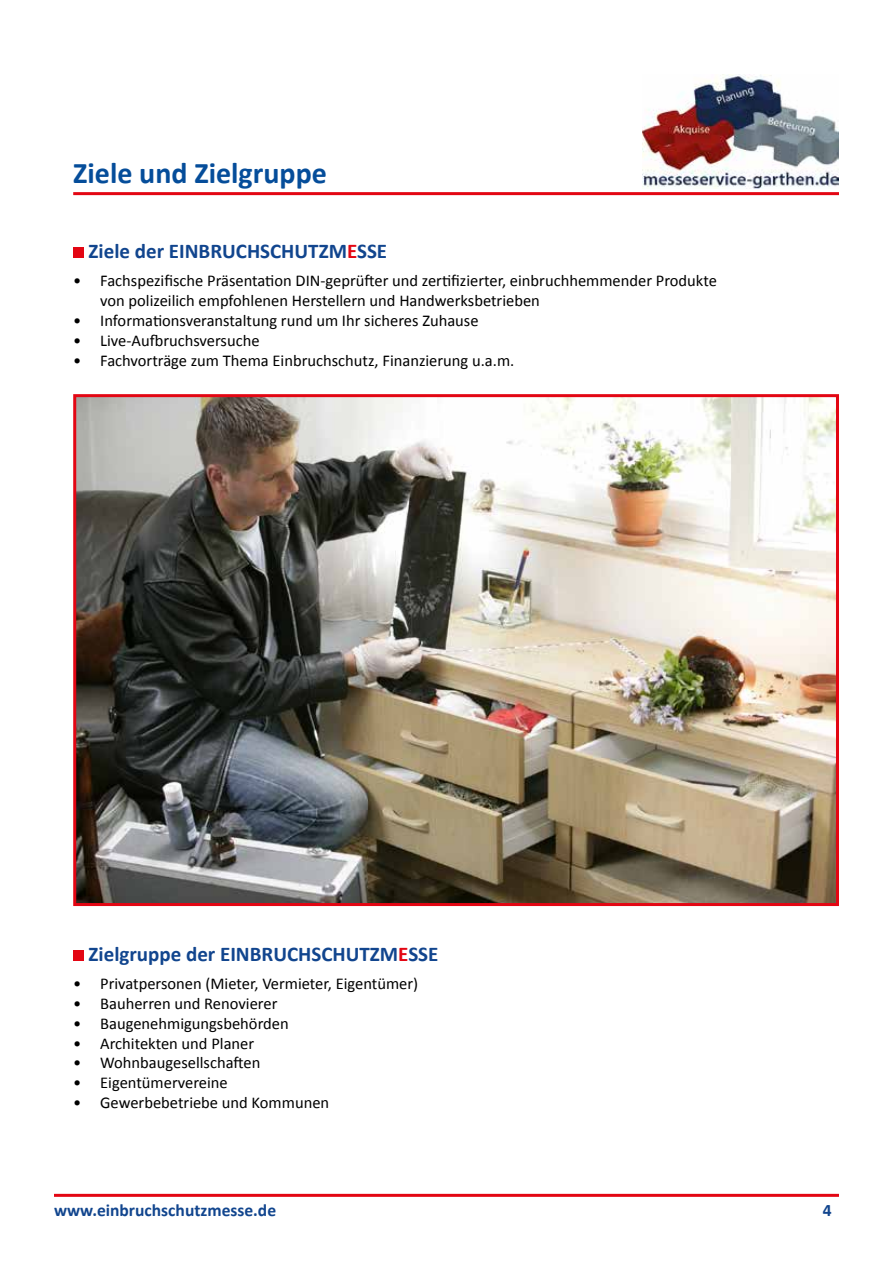
<style>
.page{position:relative;width:893px;height:1263px;background:#fff}
.page>*{position:absolute;margin:0;border:0;box-sizing:border-box;transform-origin:0 0}
.t1{font:700 30px "Calibri";color:#054d9a}
.t2{font:700 21px "Calibri";color:#11458e}
.t3{font:700 17.55px "Calibri";color:#11458e}
.t4{font:16.5px/19.8px "Calibri";color:#000}
.s1{color:#e30613}
</style>
<div class="page">
<img style="left:643px;top:74px;width:196px;height:114px">
<hr style="left:73px;top:192px;width:766px;height:3px;background:#e30613">
<hr style="left:54px;top:1194px;width:785px;height:3px;background:#e30613">
<div style="left:73px;top:247px;width:11px;height:11px;background:#e30613"></div>
<div style="left:73px;top:950px;width:11px;height:11px;background:#e30613"></div>
<img style="left:77px;top:398px;width:758px;height:504px">
<div style="left:73px;top:394px;width:766px;height:512px;border:3px solid #e30613"></div>
<h1 class="t1" style="left:73px;top:155px;width:255px">Ziele und Zielgruppe</h1>
<p class="t2" style="left:89px;top:238px;width:300px">Ziele der EINBRUCHSCHUTZM<span class="s1">E</span>SSE</p>
<p class="t4" style="left:100px;top:270px;width:618px;text-indent:-27px">• Fachspezifische Präsentation DIN-geprüfter und zertifizierter, einbruchhemmender Produkte von polizeilich empfohlenen Herstellern und Handwerksbetrieben</p>
<p class="t4" style="left:73px;top:310px;width:407px">• Informationsveranstaltung rund um Ihr sicheres Zuhause</p>
<p class="t4" style="left:73px;top:330px;width:188px">• Live-Aufbruchsversuche</p>
<p class="t4" style="left:73px;top:349px;width:443px">• Fachvorträge zum Thema Einbruchschutz, Finanzierung u.a.m.</p>
<p class="t2" style="left:89px;top:941px;width:351px">Zielgruppe der EINBRUCHSCHUTZM<span class="s1">E</span>SSE</p>
<p class="t4" style="left:73px;top:973px;width:346px">• Privatpersonen (Mieter, Vermieter, Eigentümer)</p>
<p class="t4" style="left:73px;top:993px;width:206px">• Bauherren und Renovierer</p>
<p class="t4" style="left:73px;top:1013px;width:217px">• Baugenehmigungsbehörden</p>
<p class="t4" style="left:73px;top:1032px;width:182px">• Architekten und Planer</p>
<p class="t4" style="left:73px;top:1052px;width:189px">• Wohnbaugesellschaften</p>
<p class="t4" style="left:73px;top:1072px;width:156px">• Eigentümervereine</p>
<p class="t4" style="left:73px;top:1092px;width:257px">• Gewerbebetriebe und Kommunen</p>
<p class="t3" style="left:54px;top:1199px;width:224px">www.einbruchschutzmesse.de</p>
<p class="t3" style="left:823px;top:1199px;width:10px">4</p>
</div>
